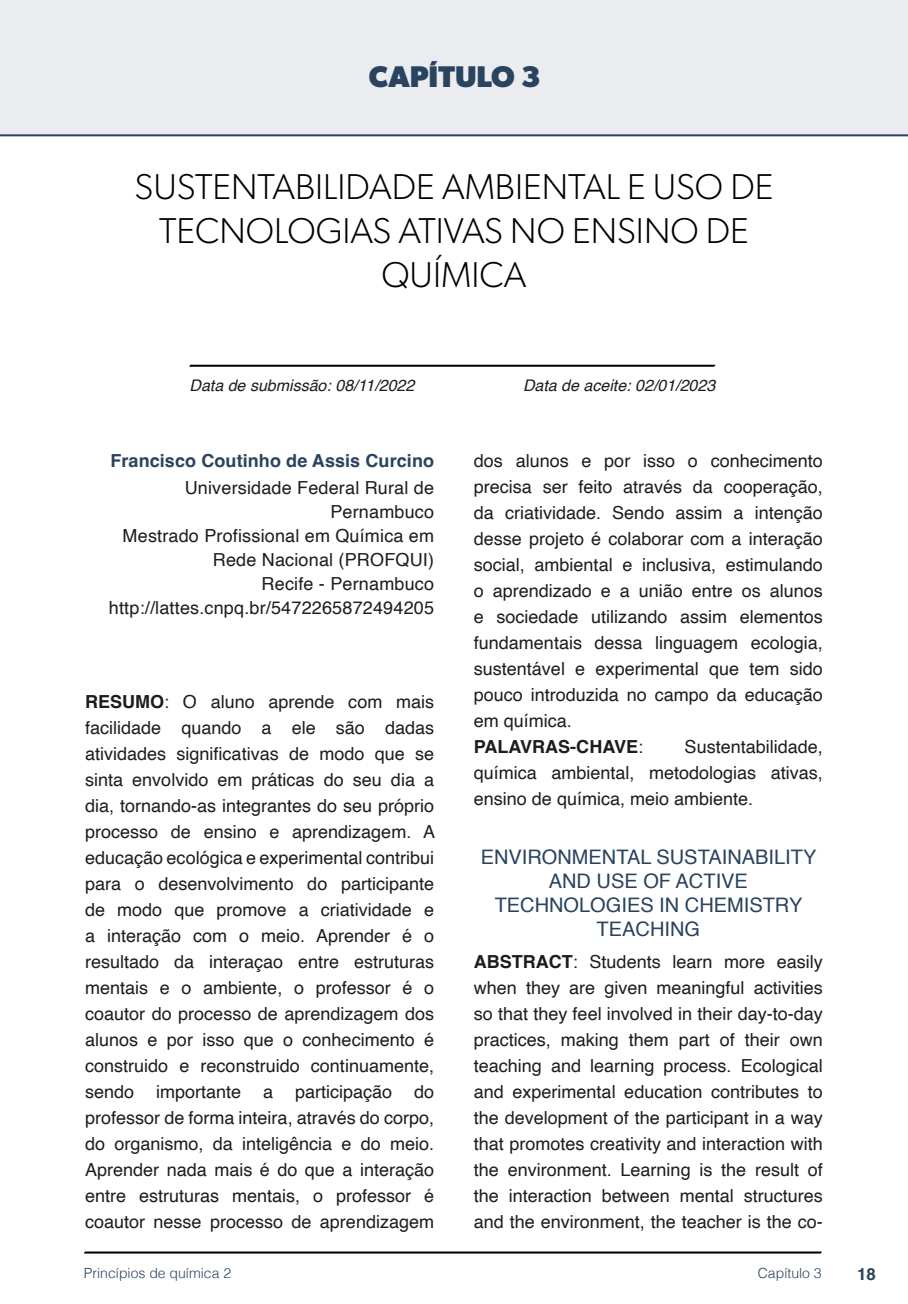
<style>
.page{position:relative;width:908px;height:1304px;background:#fff}
.page>*{position:absolute;margin:0;border:0;box-sizing:border-box;transform-origin:0 0}
.t1{font:300 36px/44px "Gibson";color:#000;text-align:center}
.t2{font:700 30px "Gibson";color:#2a435e}
.t3{font:20px/24px "Helvetica";color:#2a435e;text-align:center}
.t4{font:18px/26px "Helvetica";color:#1d1d1b;text-align:justify}
.t5{font:700 18px "Helvetica";letter-spacing:.005em;color:#2a435e}
.t6{font:700 16.8px "Helvetica";color:#2a435e}
.t7{font:italic 16px "Helvetica";color:#1d1d1b}
.t8{font:300 14px "Helvetica";color:#2a435e}
.s1{font-weight:700}
</style>
<div class="page">
<svg style="left:84px;top:1251px;width:737px;height:3px;background:#515151"></svg>
<svg style="left:189px;top:364px;width:526px;height:3px;background:#4f4f4f"></svg>
<div style="left:0;top:0;width:907px;height:136px;background:#eaecef"></div>
<div style="left:44px;top:72px;width:68px;height:61px;background:#eaecef"></div>
<h2 class="t2" style="left:369px;top:58px;width:173px">CAPÍTULO 3</h2>
<h1 class="t1" style="left:134px;top:164px;width:640px">SUSTENTABILIDADE AMBIENTAL E USO DE<br>TECNOLOGIAS ATIVAS NO ENSINO DE<br>QUÍMICA</h1>
<p class="t7" style="left:189px;top:373px;width:226px">Data de submissão: 08/11/2022</p>
<p class="t5" style="left:110px;top:450px;width:325px">Francisco Coutinho de Assis Curcino</p>
<p class="t4" style="left:109px;top:477px;width:326px;line-height:24px;text-align:right">Universidade Federal Rural de<br>Pernambuco<br>Mestrado Profissional em Química em<br>Rede Nacional (PROFQUI)<br>Recife - Pernambuco http://lattes.cnpq.br/5472265872494205</p>
<p class="t4" style="left:85px;top:690px;width:351px"><span class="s1">RESUMO</span>: O aluno aprende com mais facilidade quando a ele são dadas atividades significativas de modo que se sinta envolvido em práticas do seu dia a dia, tornando-as integrantes do seu próprio processo de ensino e aprendizagem. A educação ecológica e experimental contribui para o desenvolvimento do participante de modo que promove a criatividade e a interação com o meio. Aprender é o resultado da interaçao entre estruturas mentais e o ambiente, o professor é o coautor do processo de aprendizagem dos alunos e por isso que o conhecimento é construido e reconstruido continuamente, sendo importante a participação do professor de forma inteira, através do corpo, do organismo, da inteligência e do meio.<br>Aprender nada mais é do que a interação entre estruturas mentais, o professor é coautor nesse processo de aprendizagem</p>
<p class="t7" style="left:523px;top:373px;width:194px">Data de aceite: 02/01/2023</p>
<p class="t4" style="left:473px;top:448px;width:350px;text-align:left">dos alunos e por isso o conhecimento precisa ser feito através da cooperação, da criatividade. Sendo assim a intenção desse projeto é colaborar com a interação social, ambiental e inclusiva, estimulando o aprendizado e a união entre os alunos e sociedade utilizando assim elementos fundamentais dessa linguagem ecologia, sustentável e experimental que tem sido pouco introduzida no campo da educação em química.<br><span class="s1">PALAVRAS-CHAVE</span>:</p>
<p class="t4" style="left:473px;top:734px;width:350px;text-indent:211px">Sustentabilidade, química ambiental, metodologias ativas, ensino de química, meio ambiente.</p>
<p class="t3" style="left:480px;top:846px;width:337px">ENVIRONMENTAL SUSTAINABILITY<br>AND USE OF ACTIVE<br>TECHNOLOGIES IN CHEMISTRY<br>TEACHING</p>
<p class="t4" style="left:473px;top:949px;width:350px"><span class="s1">ABSTRACT</span>: Students learn more easily when they are given meaningful activities so that they feel involved in their day-to-day practices, making them part of their own teaching and learning process. Ecological and experimental education contributes to the development of the participant in a way that promotes creativity and interaction with the environment. Learning is the result of the interaction between mental structures and the environment, the teacher is the co-</p>
<p class="t8" style="left:84px;top:1261px;width:149px">Princípios de química 2</p>
<p class="t8" style="left:757px;top:1261px;width:65px">Capítulo 3</p>
<p class="t6" style="left:856px;top:1264px;width:20px">18</p>
</div>
